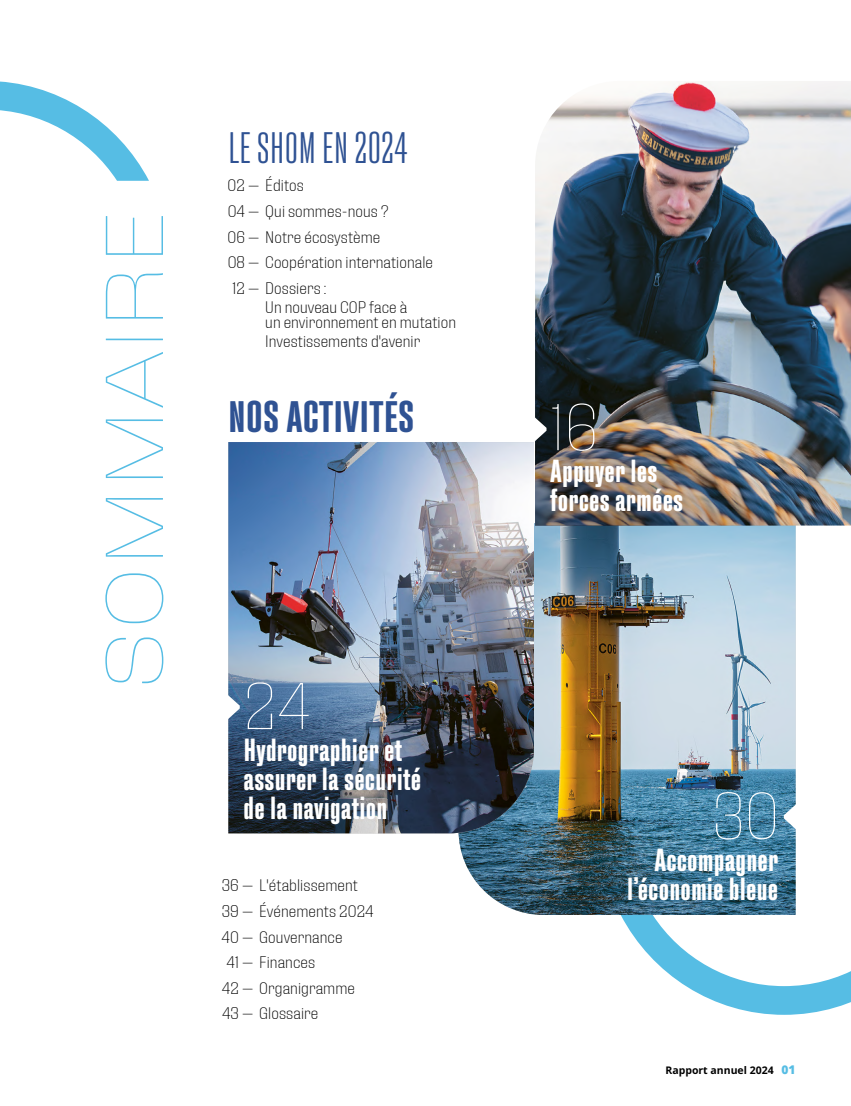
<style>
.page{position:relative;width:851px;height:1106px;background:#fff}
.page>*{position:absolute;margin:0;border:0;box-sizing:border-box;transform-origin:0 0}
.t1{font:100 expanded 81.6px "Fixture";letter-spacing:.005em;color:#56bde4}
.t2{font:100 65.85px "Fixture";color:#fff}
.t3{font:600 condensed 43.8px "Fixture";letter-spacing:.005em;color:#2f5293}
.t4{font:300 condensed 43.8px "Fixture";letter-spacing:.005em;color:#2f5293}
.t5{font:600 condensed 31.8px/28.7px "Fixture";letter-spacing:.005em;color:#fff}
.t6{font:200 16.35px/15px "Fixture";letter-spacing:.005em;color:#000}
.t7{font:700 10.5px "Open Sans";color:#000}
.s1{font-weight:800;font-size:12px;color:#56bde4}
</style>
<div class="page">
<svg style="left:621px;top:915px;width:229px;height:99px"></svg>
<svg style="left:0;top:81px;width:149px;height:100px"></svg>
<img style="left:458px;top:523px;width:337px;height:392px">
<img style="left:535px;top:81px;width:315px;height:115px">
<img style="left:535px;top:196px;width:315px;height:329px">
<svg style="left:535px;top:416px;width:11px;height:26px"></svg>
<img style="left:228px;top:442px;width:306px;height:391px">
<svg style="left:228px;top:694px;width:12px;height:26px"></svg>
<svg style="left:783px;top:804px;width:13px;height:25px"></svg>
<h1 class="t1" style="left:76px;top:690px;width:482px;rotate:-90deg">SOMMAIRE</h1>
<h3 class="t4" style="left:228px;top:121px;width:181px">LE SHOM EN 2024</h3>
<p class="t6" style="left:227px;top:177px;width:78px">02 — Éditos</p>
<p class="t6" style="left:228px;top:203px;width:162px">04 — Qui sommes-nous ?</p>
<p class="t6" style="left:227px;top:228px;width:154px">06 — Notre écosystème</p>
<p class="t6" style="left:228px;top:254px;width:207px">08 — Coopération internationale</p>
<p class="t6" style="left:232px;top:280px;width:95px">12 — Dossiers :</p>
<p class="t6" style="left:265px;top:299px;width:192px">Un nouveau COP face à<br>un environnement en mutation</p>
<p class="t6" style="left:265px;top:333px;width:156px">Investissements d'avenir</p>
<h3 class="t3" style="left:228px;top:390px;width:188px">NOS ACTIVITÉS</h3>
<h2 class="t2" style="left:244px;top:660px;width:68px">24</h2>
<h3 class="t5" style="left:243px;top:736px;width:179px">Hydrographier et assurer la sécurité de la navigation</h3>
<p class="t6" style="left:222px;top:877px;width:138px">36 — L'établissement</p>
<p class="t6" style="left:222px;top:902px;width:153px">39 — Événements 2024</p>
<p class="t6" style="left:221px;top:928px;width:122px">40 — Gouvernance</p>
<p class="t6" style="left:226px;top:954px;width:90px">41 — Finances</p>
<p class="t6" style="left:222px;top:979px;width:135px">42 — Organigramme</p>
<p class="t6" style="left:222px;top:1005px;width:98px">43 — Glossaire</p>
<h2 class="t2" style="left:550px;top:381px;width:50px">16</h2>
<h3 class="t5" style="left:550px;top:457px;width:134px">Appuyer les forces armées</h3>
<h2 class="t2" style="left:712px;top:770px;width:68px">30</h2>
<h3 class="t5" style="left:627px;top:846px;width:153px;text-align:right">Accompagner l’économie bleue</h3>
<p class="t7" style="left:665px;top:1062px;width:132px">Rapport annuel 2024 <span class="s1">01</span></p>
</div>
